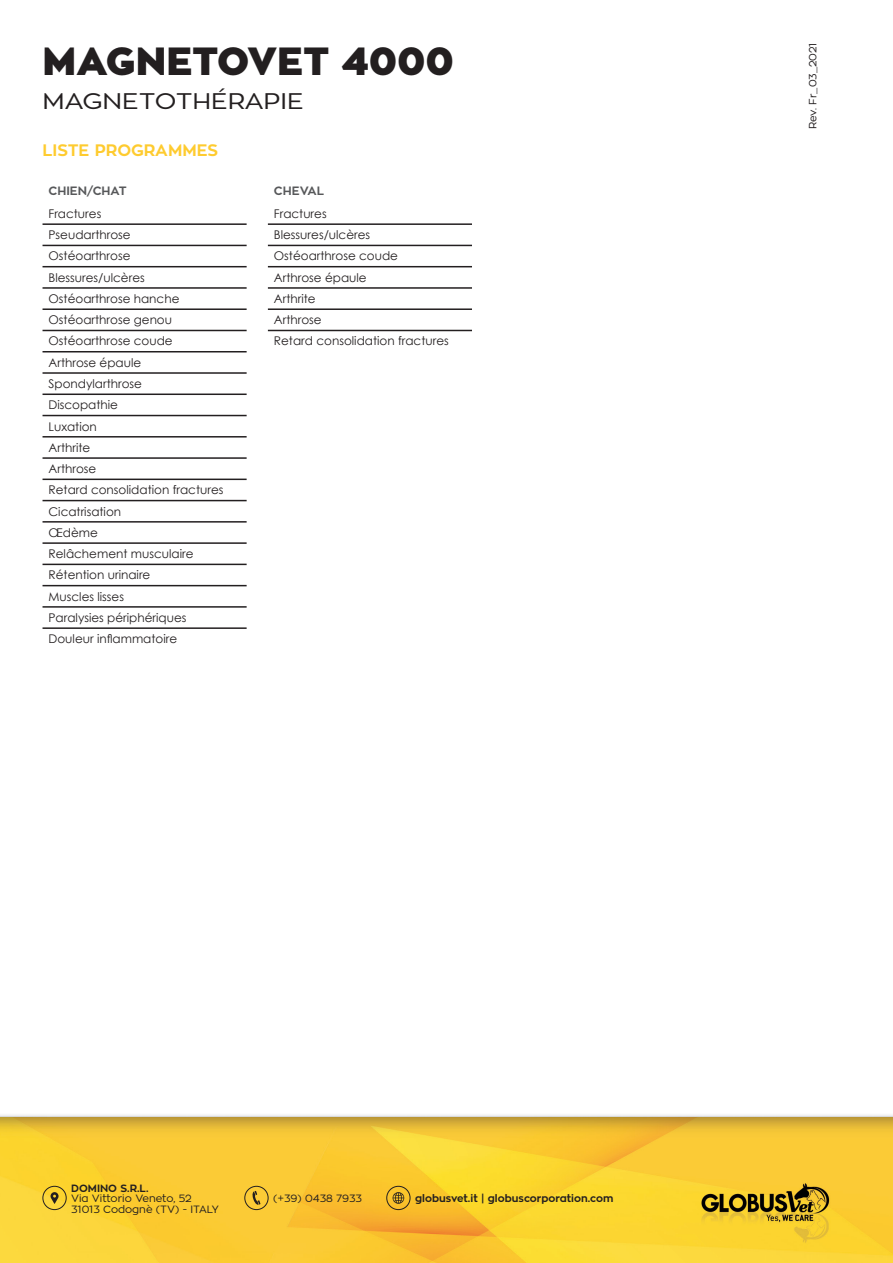
<style>
.page{position:relative;width:893px;height:1263px;background:#fff}
.page>*{position:absolute;margin:0;border:0;box-sizing:border-box;transform-origin:0 0}
.t1{font:900 39px "Zona Pro";color:#231f20}
.t2{font:22.5px "Zona Pro";color:#231f20;scale:1.14 1}
.t3{font:700 16.5px "Zona Pro";color:#fecb2f}
.t4{font:12px "Century Gothic";color:#231f20}
.t5{font:700 12px "Zona Pro";color:#57585a}
.t6{font:10.5px "Zona Pro";color:#231f20}
.t7{font:700 10.5px "Zona Pro";color:#231f20}
</style>
<div class="page">
<img style="left:0;top:223px;width:893px;height:1040px">
<div style="left:43px;top:1186px;width:24px;height:24px;border:1px solid #231f20;border-radius:50%"></div>
<svg style="left:51px;top:1192px;width:8px;height:12px"></svg>
<div style="left:244px;top:1186px;width:24px;height:24px;border:1px solid #231f20;border-radius:50%"></div>
<svg style="left:251px;top:1191px;width:9px;height:14px"></svg>
<div style="left:386px;top:1186px;width:24px;height:24px;border:1px solid #231f20;border-radius:50%"></div>
<svg style="left:393px;top:1192px;width:11px;height:12px"></svg>
<hr style="left:43px;top:223px;width:204px;height:2px;background:#231f20">
<hr style="left:43px;top:245px;width:204px;height:1px;background:#231f20">
<hr style="left:43px;top:287px;width:204px;height:2px;background:#231f20">
<hr style="left:43px;top:308px;width:204px;height:2px;background:#231f20">
<hr style="left:43px;top:330px;width:204px;height:1px;background:#231f20">
<hr style="left:43px;top:351px;width:204px;height:1px;background:#231f20">
<hr style="left:43px;top:372px;width:204px;height:2px;background:#231f20">
<hr style="left:43px;top:266px;width:204px;height:1px;background:#231f20">
<hr style="left:43px;top:393px;width:204px;height:2px;background:#231f20">
<hr style="left:43px;top:415px;width:204px;height:1px;background:#231f20">
<hr style="left:43px;top:436px;width:204px;height:1px;background:#231f20">
<hr style="left:43px;top:457px;width:204px;height:2px;background:#231f20">
<hr style="left:43px;top:479px;width:204px;height:1px;background:#231f20">
<hr style="left:43px;top:500px;width:204px;height:1px;background:#231f20">
<hr style="left:43px;top:521px;width:204px;height:2px;background:#231f20">
<hr style="left:43px;top:542px;width:204px;height:2px;background:#231f20">
<hr style="left:43px;top:564px;width:204px;height:1px;background:#231f20">
<hr style="left:43px;top:585px;width:204px;height:1px;background:#231f20">
<hr style="left:43px;top:606px;width:204px;height:2px;background:#231f20">
<hr style="left:43px;top:627px;width:204px;height:2px;background:#231f20">
<hr style="left:268px;top:245px;width:204px;height:1px;background:#231f20">
<hr style="left:268px;top:266px;width:204px;height:1px;background:#231f20">
<hr style="left:268px;top:223px;width:204px;height:2px;background:#231f20">
<hr style="left:268px;top:287px;width:204px;height:2px;background:#231f20">
<hr style="left:268px;top:308px;width:204px;height:2px;background:#231f20">
<hr style="left:268px;top:330px;width:204px;height:1px;background:#231f20">
<p class="t1" style="left:43px;top:35px;width:413px">MAGNETOVET 4000</p>
<p class="t2" style="left:43px;top:86px;width:230px">MAGNETOTHÉRAPIE</p>
<p class="t3" style="left:43px;top:140px;width:177px">LISTE PROGRAMMES</p>
<p class="t5" style="left:49px;top:183px;width:80px">CHIEN/CHAT</p>
<p class="t4" style="left:49px;top:205px;width:54px">Fractures</p>
<p class="t4" style="left:49px;top:226px;width:84px">Pseudarthrose</p>
<p class="t4" style="left:49px;top:248px;width:83px">Ostéoarthrose</p>
<p class="t4" style="left:49px;top:269px;width:98px">Blessures/ulcères</p>
<p class="t4" style="left:49px;top:290px;width:132px">Ostéoarthrose hanche</p>
<p class="t4" style="left:49px;top:311px;width:125px">Ostéoarthrose genou</p>
<p class="t4" style="left:49px;top:333px;width:126px">Ostéoarthrose coude</p>
<p class="t4" style="left:49px;top:354px;width:94px">Arthrose épaule</p>
<p class="t4" style="left:49px;top:375px;width:95px">Spondylarthrose</p>
<p class="t4" style="left:49px;top:397px;width:71px">Discopathie</p>
<p class="t4" style="left:49px;top:418px;width:50px">Luxation</p>
<p class="t4" style="left:49px;top:439px;width:43px">Arthrite</p>
<p class="t4" style="left:49px;top:460px;width:49px">Arthrose</p>
<p class="t4" style="left:49px;top:482px;width:176px">Retard consolidation fractures</p>
<p class="t4" style="left:49px;top:503px;width:74px">Cicatrisation</p>
<p class="t4" style="left:49px;top:524px;width:51px">Œdème</p>
<p class="t4" style="left:49px;top:545px;width:147px">Relâchement musculaire</p>
<p class="t4" style="left:49px;top:567px;width:103px">Rétention urinaire</p>
<p class="t4" style="left:49px;top:588px;width:77px">Muscles lisses</p>
<p class="t4" style="left:49px;top:609px;width:140px">Paralysies périphériques</p>
<p class="t4" style="left:49px;top:630px;width:130px">Douleur inflammatoire</p>
<p class="t5" style="left:274px;top:183px;width:52px">CHEVAL</p>
<p class="t4" style="left:274px;top:205px;width:54px">Fractures</p>
<p class="t4" style="left:274px;top:226px;width:98px">Blessures/ulcères</p>
<p class="t4" style="left:274px;top:248px;width:126px">Ostéoarthrose coude</p>
<p class="t4" style="left:274px;top:269px;width:94px">Arthrose épaule</p>
<p class="t4" style="left:274px;top:290px;width:43px">Arthrite</p>
<p class="t4" style="left:274px;top:311px;width:49px">Arthrose</p>
<p class="t4" style="left:274px;top:333px;width:176px">Retard consolidation fractures</p>
<p class="t6" style="left:806px;top:129px;width:88px;rotate:-90deg">Rev. Fr_03_2021</p>
<p class="t7" style="left:71px;top:1181px;width:79px">DOMINO S.R.L.</p>
<p class="t6" style="left:71px;top:1192px;width:122px">Via Vittorio Veneto, 52</p>
<p class="t6" style="left:71px;top:1202px;width:149px">31013 Codognè (TV) - ITALY</p>
<p class="t6" style="left:273px;top:1192px;width:90px">(+39) 0438 7933</p>
<p class="t7" style="left:415px;top:1192px;width:200px">globusvet.it | globuscorporation.com</p>
</div>
